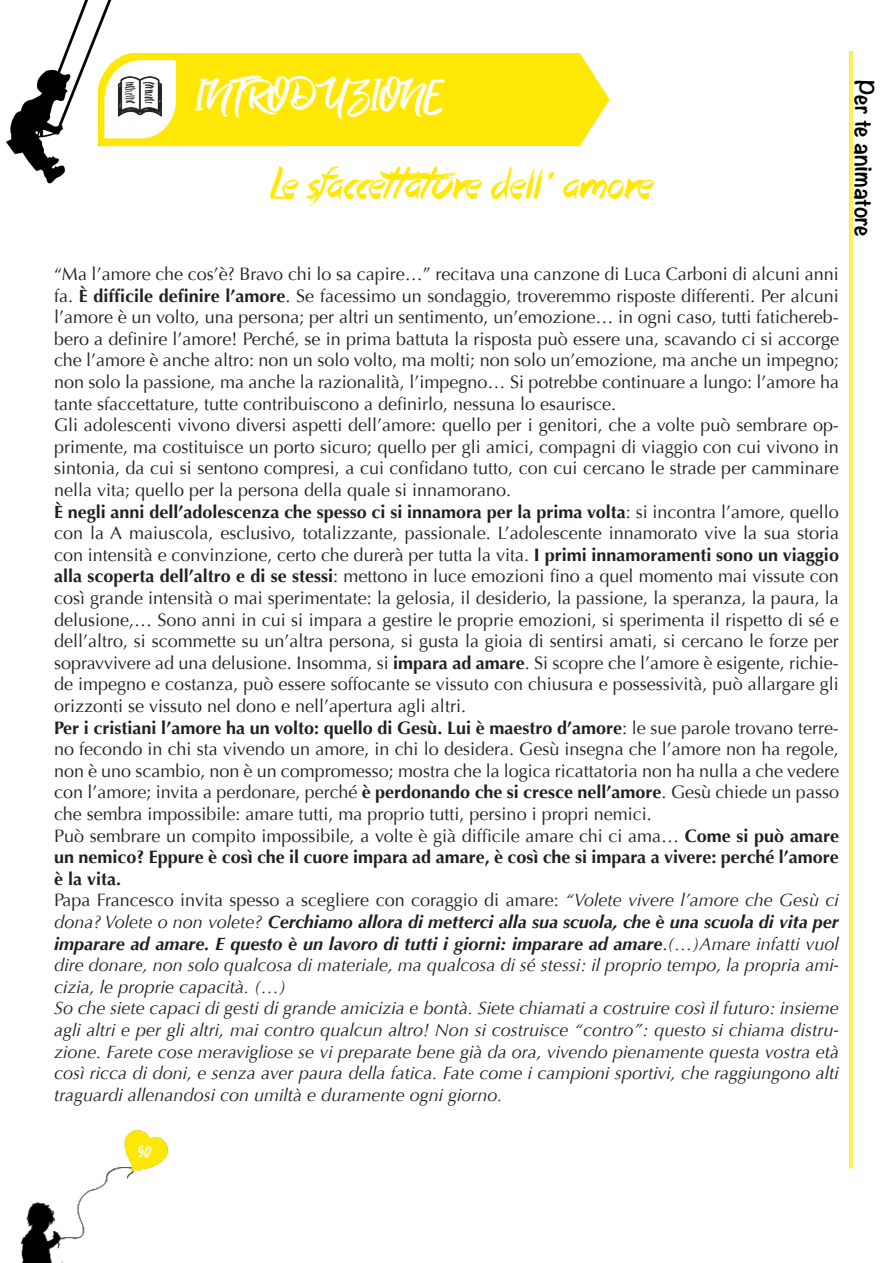
<style>
.page{position:relative;width:893px;height:1263px;background:#fff}
.page>*{position:absolute;margin:0;border:0;box-sizing:border-box;transform-origin:0 0}
.t1{font:45px "Billy Ohio";color:#fff}
.t2{font:39px "Dead Island";color:#ffe806}
.t3{font:700 22.5px "Noteworthy";letter-spacing:-.01em;color:#000}
.t4{font:21px "Billy Ohio";color:#fff}
.t5{font:18px/21.6px "Optima";color:#231f20;text-align:justify}
.t6{font:italic 18px/21.6px "Optima";color:#231f20;text-align:justify}
.t7{font:700 18px/21.6px "Optima";color:#231f20;text-align:justify}
.s1{font-weight:700}
.s2{font-weight:400}
.s3{font-style:normal}
.s4{font-family:"Brush Script Std"}
</style>
<div class="page">
<img style="left:48px;top:53px;width:562px;height:131px">
<img style="left:125px;top:53px;width:82px;height:114px">
<img style="left:6px;top:0;width:119px;height:183px">
<hr style="left:852px;top:51px;width:1px;height:1117px;background:#ffe806">
<hr style="left:851px;top:51px;width:1px;height:1117px;background:#ffe806">
<hr style="left:849px;top:51px;width:1px;height:1117px;background:#ffe806">
<img style="left:20px;top:1130px;width:151px;height:133px">
<p class="t1" style="left:196px;top:68px;width:248px">INTRODUZIONE</p>
<p class="t3" style="left:884px;top:80px;width:159px;rotate:90deg">Per te animatore</p>
<p class="t5" style="left:54px;top:263px;width:786px">“Ma l’amore che cos’è? Bravo chi lo sa capire…” recitava una canzone di Luca Carboni di alcuni anni fa. <span class="s1">È difficile definire l’amore</span>. Se facessimo un sondaggio, troveremmo risposte differenti. Per alcuni l’amore è un volto, una persona; per altri un sentimento, un’emozione… in ogni caso, tutti fatichereb&shy;bero a definire l’amore! Perché, se in prima battuta la risposta può essere una, scavando ci si accorge che l’amore è anche altro: non un solo volto, ma molti; non solo un’emozione, ma anche un impegno; non solo la passione, ma anche la razionalità, l’impegno… Si potrebbe continuare a lungo: l’amore ha tante sfaccettature, tutte contribuiscono a definirlo, nessuna lo esaurisce.</p>
<p class="t5" style="left:54px;top:414px;width:786px">Gli adolescenti vivono diversi aspetti dell’amore: quello per i genitori, che a volte può sembrare op&shy;primente, ma costituisce un porto sicuro; quello per gli amici, compagni di viaggio con cui vivono in sintonia, da cui si sentono compresi, a cui confidano tutto, con cui cercano le strade per camminare nella vita; quello per la persona della quale si innamorano.</p>
<p class="t5" style="left:54px;top:501px;width:786px"><span class="s1">È negli anni dell’adolescenza che spesso ci si innamora per la prima volta</span>: si incontra l’amore, quello con la A maiuscola, esclusivo, totalizzante, passionale. L’adolescente innamorato vive la sua storia con intensità e convinzione, certo che durerà per tutta la vita. <span class="s1">I primi innamoramenti sono un viaggio alla scoperta dell’altro e di se stessi</span>: mettono in luce emozioni fino a quel momento mai vissute con così grande intensità o mai sperimentate: la gelosia, il desiderio, la passione, la speranza, la paura, la delusione,… Sono anni in cui si impara a gestire le proprie emozioni, si sperimenta il rispetto di sé e dell’altro, si scommette su un’altra persona, si gusta la gioia di sentirsi amati, si cercano le forze per sopravvivere ad una delusione. Insomma, si <span class="s1">impara ad amare</span>. Si scopre che l’amore è esigente, richie&shy;de impegno e costanza, può essere soffocante se vissuto con chiusura e possessività, può allargare gli orizzonti se vissuto nel dono e nell’apertura agli altri.</p>
<p class="t5" style="left:54px;top:717px;width:787px"><span class="s1">Per i cristiani l’amore ha un volto: quello di Gesù. Lui è maestro d’amore</span>: le sue parole trovano terre&shy;no fecondo in chi sta vivendo un amore, in chi lo desidera. Gesù insegna che l’amore non ha regole, non è uno scambio, non è un compromesso; mostra che la logica ricattatoria non ha nulla a che vedere con l’amore; invita a perdonare, perché <span class="s1">è perdonando che si cresce nell’amore</span>. Gesù chiede un passo che sembra impossibile: amare tutti, ma proprio tutti, persino i propri nemici.</p>
<p class="t7" style="left:54px;top:825px;width:786px"><span class="s2">Può sembrare un compito impossibile, a volte è già difficile amare chi ci ama…</span> Come si può amare un nemico? Eppure è così che il cuore impara ad amare, è così che si impara a vivere: perché l’amore è la vita.</p>
<p class="t6" style="left:54px;top:890px;width:786px"><span class="s3">Papa Francesco invita spesso a scegliere con coraggio di amare:</span> “Volete vivere l’amore che Gesù ci dona? Volete o non volete? <span class="s1">Cerchiamo allora di metterci alla sua scuola, che è una scuola di vita per imparare ad amare. E questo è un lavoro di tutti i giorni: imparare ad amare</span><span class="s3">.</span>(…)Amare infatti vuol dire donare, non solo qualcosa di materiale, ma qualcosa di sé stessi: il proprio tempo, la propria ami&shy;cizia, le proprie capacità. (…)</p>
<p class="t6" style="left:54px;top:998px;width:786px">So che siete capaci di gesti di grande amicizia e bontà. Siete chiamati a costruire così il futuro: insieme agli altri e per gli altri, mai contro qualcun altro! Non si costruisce “contro”: questo si chiama distru&shy;zione. Farete cose meravigliose se vi preparate bene già da ora, vivendo pienamente questa vostra età così ricca di doni, e senza aver paura della fatica. Fate come i campioni sportivi, che raggiungono alti traguardi allenandosi con umiltà e duramente ogni giorno.</p>
<p class="t4" style="left:138px;top:1138px;width:15px">90</p>
<p class="t2" style="left:269px;top:166px;width:385px">Le sfaccettature dell<span class="s4">’</span> amore</p>
</div>
